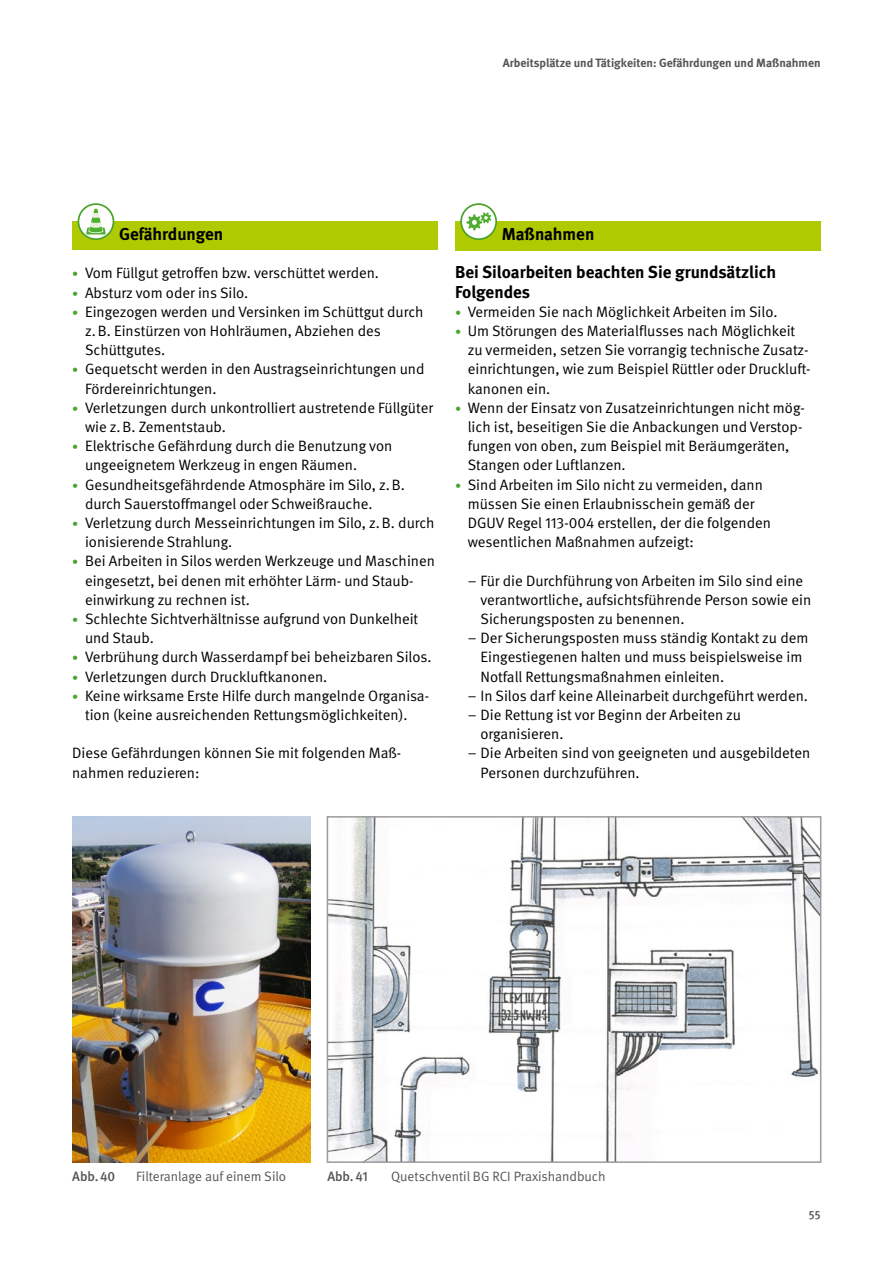
<style>
.page{position:relative;width:893px;height:1263px;background:#fff}
.page>*{position:absolute;margin:0;border:0;box-sizing:border-box;transform-origin:0 0}
.Überschriften_H4{font:700 17.25px/19.2px "DGUV Meta";color:#000}
.Überschriften_STG_Titel_H4{font:700 17.25px "DGUV Meta";color:#000}
.Kasten_Schattierung_STG_Titel{font:700 17.25px "DGUV Meta";color:#000}
.Fließtext_FT{font:15px/19.2px "DGUV Meta";color:#000}
.t1{font:13.5px "DGUV Meta";color:#565655}
.t2{font:500 13.5px "DGUV Meta";letter-spacing:-.01em;color:#565655}
.t3{font:700 12px "DGUV Meta";color:#565655}
.t4{font:500 12px "DGUV Meta";color:#565655}
.s1{font-size:12px;color:#4aa22c}
</style>
<div class="page">
<div style="left:72px;top:221px;width:366px;height:29px;background:#afca00"></div>
<div style="left:455px;top:221px;width:366px;height:29px;background:#afca00"></div>
<svg style="left:78px;top:204px;width:35px;height:35px"></svg>
<svg style="left:86px;top:209px;width:20px;height:25px"></svg>
<div style="left:78px;top:203px;width:36px;height:37px;border:2px solid #4aa22c;border-radius:50%"></div>
<img style="left:72px;top:816px;width:238px;height:346px">
<svg style="left:461px;top:204px;width:35px;height:35px"></svg>
<svg style="left:466px;top:212px;width:25px;height:18px"></svg>
<div style="left:460px;top:203px;width:37px;height:37px;border:2px solid #4aa22c;border-radius:50%"></div>
<img style="left:330px;top:819px;width:488px;height:341px">
<div style="left:327px;top:816px;width:494px;height:347px;border:2px solid #9c9c9d"></div>
<p class="t3" style="left:503px;top:56px;width:319px">Arbeitsplätze und Tätigkeiten: Gefährdungen und Maßnahmen</p>
<h3 class="Überschriften_STG_Titel_H4" style="left:119px;top:224px;width:106px">Gefährdungen</h3>
<p class="Fließtext_FT" style="left:72px;top:264px;width:308px"><span class="s1">•</span> Vom Füllgut getroffen bzw. verschüttet werden.</p>
<p class="Fließtext_FT" style="left:72px;top:283px;width:178px"><span class="s1">•</span> Absturz vom oder ins Silo.</p>
<p class="Fließtext_FT" style="left:85px;top:302px;width:340px;text-indent:-13px"><span class="s1">•</span> Eingezogen werden und Versinken im Schüttgut durch z.B. Einstürzen von Hohlräumen, Abziehen des<br>Schüttgutes.</p>
<p class="Fließtext_FT" style="left:85px;top:360px;width:341px;text-indent:-13px"><span class="s1">•</span> Gequetscht werden in den Austragseinrichtungen und<br>Fördereinrichtungen.</p>
<p class="Fließtext_FT" style="left:85px;top:398px;width:349px;text-indent:-13px"><span class="s1">•</span> Verletzungen durch unkontrolliert austretende Füllgüter wie z.B. Zementstaub.</p>
<p class="Fließtext_FT" style="left:85px;top:437px;width:309px;text-indent:-13px"><span class="s1">•</span> Elektrische Gefährdung durch die Benutzung von ungeeignetem Werkzeug in engen Räumen.</p>
<p class="Fließtext_FT" style="left:85px;top:475px;width:321px;text-indent:-13px"><span class="s1">•</span> Gesundheitsgefährdende Atmosphäre im Silo, z.B. durch Sauerstoffmangel oder Schweißrauche.</p>
<p class="Fließtext_FT" style="left:85px;top:514px;width:351px;text-indent:-13px"><span class="s1">•</span> Verletzung durch Messeinrichtungen im Silo, z.B. durch ionisierende Strahlung.</p>
<p class="Fließtext_FT" style="left:85px;top:552px;width:351px;text-indent:-13px"><span class="s1">•</span> Bei Arbeiten in Silos werden Werkzeuge und Maschinen eingesetzt, bei denen mit erhöhter Lärm- und Staub&shy;einwirkung zu rechnen ist.</p>
<p class="Fließtext_FT" style="left:85px;top:610px;width:335px;text-indent:-13px"><span class="s1">•</span> Schlechte Sichtverhältnisse aufgrund von Dunkelheit und Staub.</p>
<p class="Fließtext_FT" style="left:72px;top:648px;width:361px"><span class="s1">•</span> Verbrühung durch Wasserdampf bei beheizbaren Silos.</p>
<p class="Fließtext_FT" style="left:72px;top:667px;width:257px"><span class="s1">•</span> Verletzungen durch Druckluftkanonen.</p>
<p class="Fließtext_FT" style="left:72px;top:686px;width:358px;text-align:center"><span class="s1">•</span> Keine wirksame Erste Hilfe durch mangelnde Organisa&shy;tion (keine ausreichenden Rettungsmöglichkeiten).</p>
<p class="Fließtext_FT" style="left:72px;top:744px;width:329px">Diese Gefährdungen können Sie mit folgenden Maß&shy;nahmen reduzieren:</p>
<h3 class="Kasten_Schattierung_STG_Titel" style="left:502px;top:224px;width:94px">Maßnahmen</h3>
<h4 class="Überschriften_H4" style="left:455px;top:263px;width:323px">Bei Siloarbeiten beachten Sie grundsätzlich<br>Folgendes</h4>
<p class="Fließtext_FT" style="left:455px;top:302px;width:324px"><span class="s1">•</span> Vermeiden Sie nach Möglichkeit Arbeiten im Silo.</p>
<p class="Fließtext_FT" style="left:468px;top:322px;width:344px;text-indent:-13px"><span class="s1">•</span> Um Störungen des Materialflusses nach Möglichkeit zu vermeiden, setzen Sie vorrangig technische Zusatz&shy;einrichtungen, wie zum Beispiel Rüttler oder Druckluft&shy;kanonen ein.</p>
<p class="Fließtext_FT" style="left:468px;top:398px;width:339px;text-indent:-13px"><span class="s1">•</span> Wenn der Einsatz von Zusatzeinrichtungen nicht mög&shy;lich ist, beseitigen Sie die Anbackungen und Verstop&shy;fungen von oben, zum Beispiel mit Beräumgeräten, Stangen oder Luftlanzen.</p>
<p class="Fließtext_FT" style="left:468px;top:475px;width:305px;text-indent:-13px"><span class="s1">•</span> Sind Arbeiten im Silo nicht zu vermeiden, dann müssen Sie einen Erlaubnisschein gemäß der DGUV Regel 113-004 erstellen, der die folgenden wesentlichen Maßnahmen aufzeigt:</p>
<p class="Fließtext_FT" style="left:480px;top:571px;width:332px;text-indent:-13px">– Für die Durchführung von Arbeiten im Silo sind eine verantwortliche, aufsichtsführende Person sowie ein<br>Sicherungsposten zu benennen.</p>
<p class="Fließtext_FT" style="left:480px;top:629px;width:329px;text-indent:-13px">– Der Sicherungsposten muss ständig Kontakt zu dem<br>Eingestiegenen halten und muss beispielsweise im<br>Notfall Rettungsmaßnahmen einleiten.</p>
<p class="Fließtext_FT" style="left:468px;top:686px;width:342px">– In Silos darf keine Alleinarbeit durchgeführt werden.</p>
<p class="Fließtext_FT" style="left:480px;top:706px;width:262px;text-indent:-13px">– Die Rettung ist vor Beginn der Arbeiten zu organisieren.</p>
<p class="Fließtext_FT" style="left:480px;top:744px;width:331px;text-indent:-13px">– Die Arbeiten sind von geeigneten und ausgebildeten<br>Personen durchzuführen.</p>
<p class="t2" style="left:72px;top:1168px;width:44px">Abb.40</p>
<p class="t1" style="left:136px;top:1168px;width:152px">Filteranlage auf einem Silo</p>
<p class="t2" style="left:327px;top:1168px;width:42px">Abb.41</p>
<p class="t1" style="left:391px;top:1168px;width:216px">Quetschventil BG RCI Praxishandbuch</p>
<p class="t4" style="left:809px;top:1208px;width:13px">55</p>
</div>
